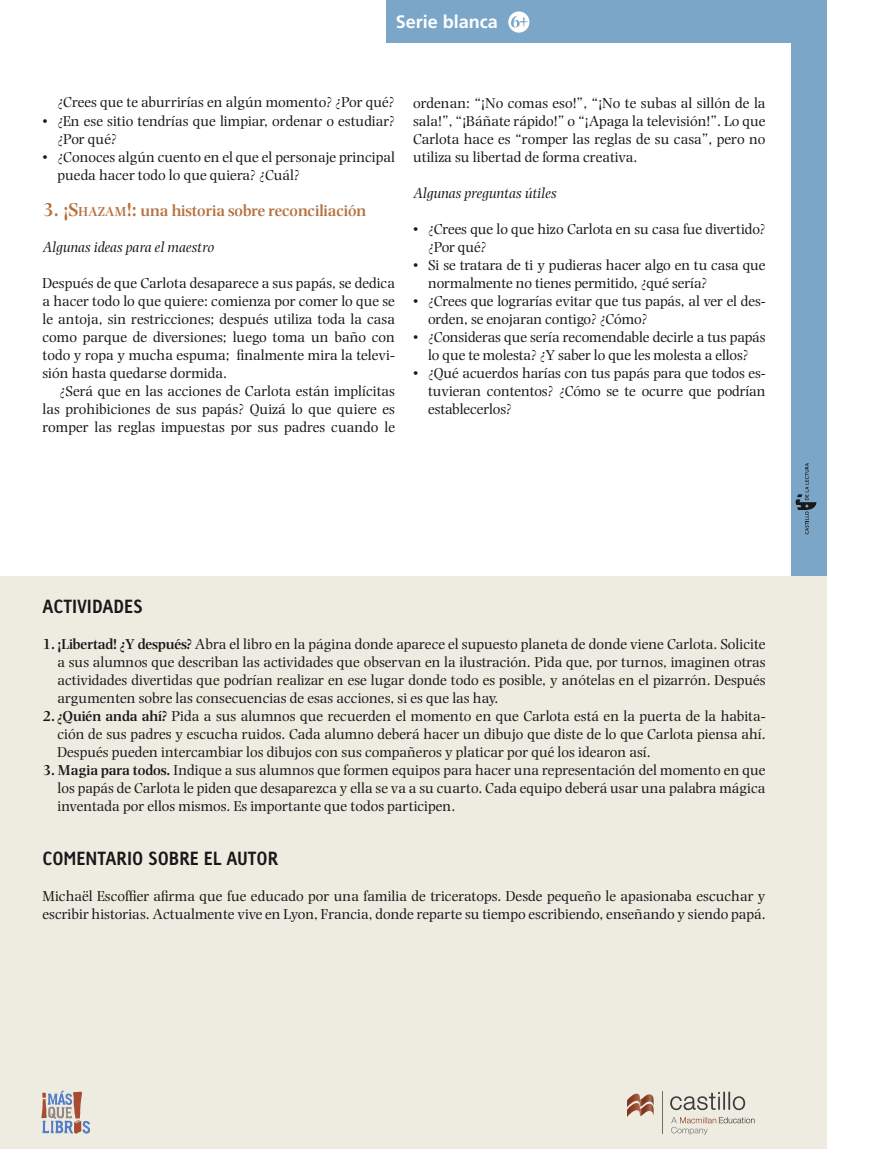
<style>
.page{position:relative;width:872px;height:1149px;background:#fff}
.page>*{position:absolute;margin:0;border:0;box-sizing:border-box;transform-origin:0 0}
.t1{font:700 18px "Linotype Tetria";color:#191818}
.t2{font:700 18px "Frutiger CE";color:#fff}
.t3{font:600 16.5px "Photina";color:#b47140}
.t4{font:15px/18px "Photina";color:#191818;text-align:justify}
.t5{font:italic 15px "Photina";color:#191818}
.s1{font-size:19.5px}
.s2{font-size:13.65px}
.s3{font-weight:600}
</style>
<div class="page">
<div style="left:0;top:575px;width:826px;height:573px;background:#eeebe1"></div>
<div style="left:791px;top:0;width:35px;height:575px;background:#7ca6c8"></div>
<div style="left:387px;top:0;width:404px;height:43px;background:#7ca6c8"></div>
<svg style="left:795px;top:463px;width:21px;height:71px"></svg>
<svg style="left:627px;top:1093px;width:26px;height:24px"></svg>
<hr style="left:662px;top:1090px;width:1px;height:42px;background:#6e6f71">
<svg style="left:670px;top:1091px;width:75px;height:18px"></svg>
<svg style="left:671px;top:1117px;width:83px;height:17px"></svg>
<svg style="left:41px;top:1090px;width:49px;height:43px"></svg>
<svg style="left:508px;top:11px;width:21px;height:22px"></svg>
<svg style="left:511px;top:16px;width:16px;height:11px"></svg>
<p class="t2" style="left:396px;top:11px;width:104px">Serie blanca</p>
<p class="t4" style="left:58px;top:93px;width:338px">¿Crees que te aburrirías en algún momento? ¿Por qué?</p>
<p class="t4" style="left:58px;top:112px;width:339px;text-indent:-15px">• ¿En ese sitio tendrías que limpiar, ordenar o estudiar? ¿Por qué?</p>
<p class="t4" style="left:58px;top:148px;width:339px;text-indent:-15px">• ¿Conoces algún cuento en el que el personaje principal pueda hacer todo lo que quiera? ¿Cuál?</p>
<p class="t3" style="left:43px;top:201px;width:325px"><span class="s1">3. ¡S</span><span class="s2">HAZAM</span><span class="s1">!:</span> una historia sobre reconciliación</p>
<p class="t5" style="left:43px;top:239px;width:173px">Algunas ideas para el maestro</p>
<p class="t4" style="left:43px;top:274px;width:354px">Después de que Carlota desaparece a sus papás, se dedica a hacer todo lo que quiere: comienza por comer lo que se le antoja, sin restricciones; después utiliza toda la casa como parque de diversiones; luego toma un baño con todo y ropa y mucha espuma; finalmente mira la televi&shy;sión hasta quedarse dormida.</p>
<p class="t4" style="left:43px;top:382px;width:354px;text-indent:17px">¿Será que en las acciones de Carlota están implícitas las prohibiciones de sus papás? Quizá lo que quiere es romper las reglas impuestas por sus padres cuando le</p>
<p class="t4" style="left:413px;top:94px;width:354px">ordenan: “¡No comas eso!”, “¡No te subas al sillón de la sala!”, “¡Báñate rápido!” o “¡Apaga la televisión!”. Lo que Carlota hace es “romper las reglas de su casa”, pero no utiliza su libertad de forma creativa.</p>
<p class="t5" style="left:413px;top:185px;width:145px">Algunas preguntas útiles</p>
<p class="t4" style="left:428px;top:220px;width:339px;text-indent:-15px">• ¿Crees que lo que hizo Carlota en su casa fue divertido? ¿Por qué?</p>
<p class="t4" style="left:428px;top:256px;width:339px;text-indent:-15px">• Si se tratara de ti y pudieras hacer algo en tu casa que normalmente no tienes permitido, ¿qué sería?</p>
<p class="t4" style="left:428px;top:292px;width:339px;text-indent:-15px">• ¿Crees que lograrías evitar que tus papás, al ver el des&shy;orden, se enojaran contigo? ¿Cómo?</p>
<p class="t4" style="left:413px;top:328px;width:354px;text-align:center">• ¿Consideras que sería recomendable decirle a tus papás lo que te molesta? ¿Y saber lo que les molesta a ellos?</p>
<p class="t4" style="left:428px;top:364px;width:339px;text-indent:-15px">• ¿Qué acuerdos harías con tus papás para que todos es&shy;tuvieran contentos? ¿Cómo se te ocurre que podrían establecerlos?</p>
<p class="t1" style="left:43px;top:594px;width:102px">ACTIVIDADES</p>
<p class="t4" style="left:58px;top:634px;width:709px;text-indent:-15px"><span class="s3">1. ¡Libertad! ¿Y después?</span> Abra el libro en la página donde aparece el supuesto planeta de donde viene Carlota. Solicite a sus alumnos que describan las actividades que observan en la ilustración. Pida que, por turnos, imaginen otras actividades divertidas que podrían realizar en ese lugar donde todo es posible, y anótelas en el pizarrón. Después argumenten sobre las consecuencias de esas acciones, si es que las hay.</p>
<p class="t4" style="left:58px;top:706px;width:709px;text-indent:-15px"><span class="s3">2. ¿Quién anda ahí?</span> Pida a sus alumnos que recuerden el momento en que Carlota está en la puerta de la habita&shy;ción de sus padres y escucha ruidos. Cada alumno deberá hacer un dibujo que diste de lo que Carlota piensa ahí.<br>Después pueden intercambiar los dibujos con sus compañeros y platicar por qué los idearon así.</p>
<p class="t4" style="left:58px;top:760px;width:709px;text-indent:-15px"><span class="s3">3. Magia para todos.</span> Indique a sus alumnos que formen equipos para hacer una representación del momento en que los papás de Carlota le piden que desaparezca y ella se va a su cuarto. Cada equipo deberá usar una palabra mágica inventada por ellos mismos. Es importante que todos participen.</p>
<p class="t1" style="left:43px;top:846px;width:237px">COMENTARIO SOBRE EL AUTOR</p>
<p class="t4" style="left:43px;top:886px;width:724px">Michaël Escoffier afirma que fue educado por una familia de triceratops. Desde pequeño le apasionaba escuchar y escribir historias. Actualmente vive en Lyon, Francia, donde reparte su tiempo escribiendo, enseñando y siendo papá.</p>
</div>
